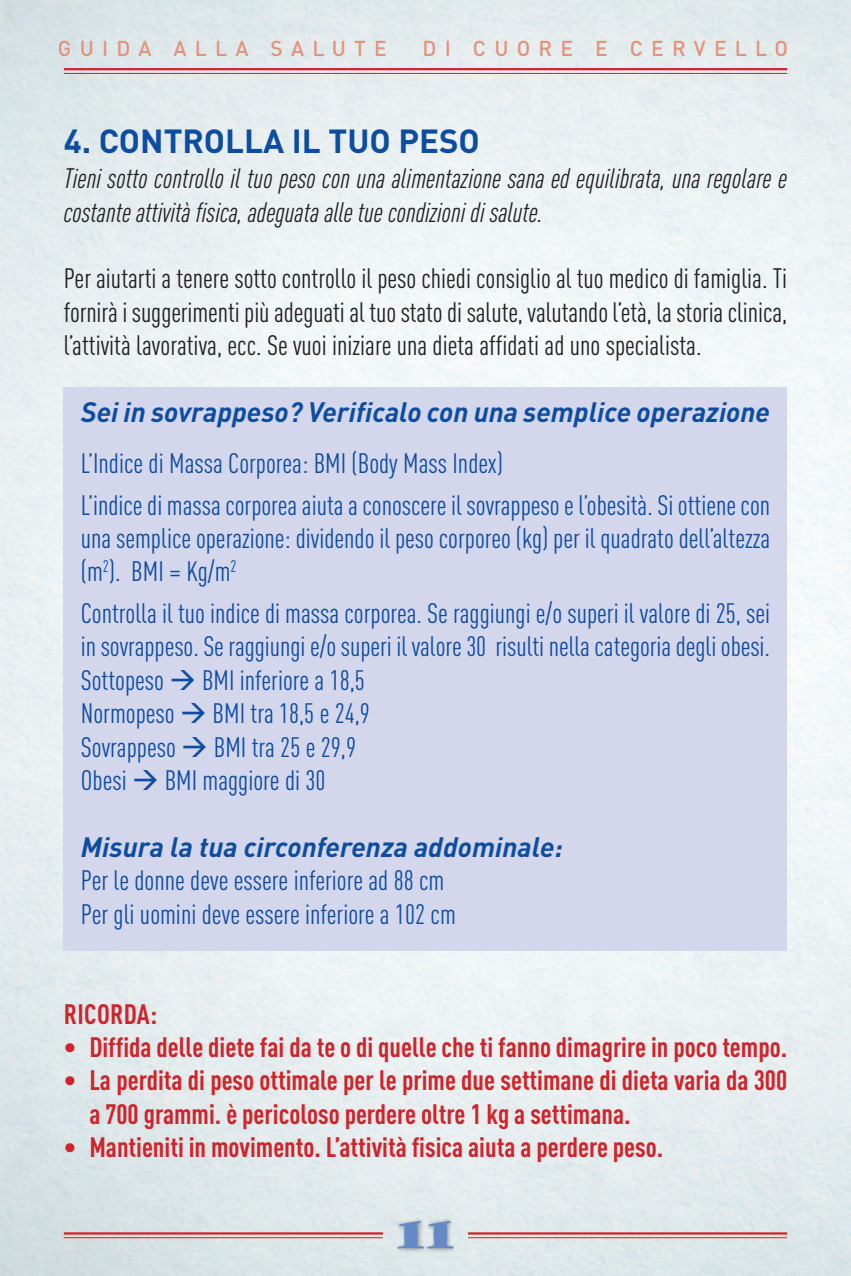
<style>
.page{position:relative;width:851px;height:1276px;background:#fff}
.page>*{position:absolute;margin:0;border:0;box-sizing:border-box;transform-origin:0 0}
.t1{font:36px "Goudy Stout";color:#6489c6}
.t2{font:700 33px "DIN Pro";color:#0d4da1}
.t3{font:condensed 27.6px/33.6px "DIN Pro";color:#0d4da1}
.t4{font:700 condensed 27.6px/33.3px "DIN Pro";color:#d1232a}
.t5{font:condensed 27.6px/33.3px "DIN Pro";color:#231f20;text-align:justify}
.t6{font:italic condensed 27.6px/33.3px "DIN Pro";letter-spacing:.005em;color:#231f20}
.t7{font:italic 700 27.6px "DIN Pro";color:#0d4da1}
.t8{font:500 21.3px "DIN Pro";letter-spacing:.39em;color:#e59279}
</style>
<div class="page">
<div style="left:64px;top:387px;width:723px;height:563px;background:#d4d6eb"></div>
<hr style="left:64px;top:68px;width:723px;height:2px;background:#d1232a">
<hr style="left:64px;top:73px;width:723px;height:1px;background:#d1232a">
<img style="left:34px;top:1202px;width:789px;height:74px">
<hr style="left:64px;top:1232px;width:319px;height:2px;background:#d1232a">
<hr style="left:64px;top:1237px;width:319px;height:1px;background:#d1232a">
<hr style="left:468px;top:1232px;width:319px;height:2px;background:#d1232a">
<hr style="left:468px;top:1237px;width:319px;height:1px;background:#d1232a">
<p class="t8" style="left:58px;top:41px;width:330px">GUIDA ALLA SALUTE</p>
<p class="t8" style="left:422px;top:41px;width:367px">DI CUORE E CERVELLO</p>
<p class="t2" style="left:64px;top:129px;width:417px">4. CONTROLLA IL TUO PESO</p>
<p class="t6" style="left:64px;top:165px;width:724px">Tieni sotto controllo il tuo peso con una alimentazione sana ed equilibrata, una regolare e costante attività fisica, adeguata alle tue condizioni di salute.</p>
<p class="t5" style="left:64px;top:265px;width:724px">Per aiutarti a tenere sotto controllo il peso chiedi consiglio al tuo medico di famiglia. Ti fornirà i suggerimenti più adeguati al tuo stato di salute, valutando l’età, la storia clinica, l’attività lavorativa, ecc. Se vuoi iniziare una dieta affidati ad uno specialista.</p>
<p class="t7" style="left:81px;top:402px;width:690px">Sei in sovrappeso? Verificalo con una semplice operazione</p>
<p class="t3" style="left:81px;top:445px;width:690px;line-height:41.7px">L’Indice di Massa Corporea: BMI (Body Mass Index)<br>L’indice di massa corporea aiuta a conoscere il sovrappeso e l’obesità. Si ottiene con</p>
<p class="t3" style="left:81px;top:524px;width:690px">una semplice operazione: dividendo il peso corporeo (kg) per il quadrato dell’altezza (m<sup>2</sup>). BMI = Kg/m<sup>2</sup></p>
<p class="t3" style="left:81px;top:599px;width:690px">Controlla il tuo indice di massa corporea. Se raggiungi e/o superi il valore di 25, sei in sovrappeso. Se raggiungi e/o superi il valore 30 risulti nella categoria degli obesi.<br>Sottopeso → BMI inferiore a 18,5<br>Normopeso → BMI tra 18,5 e 24,9<br>Sovrappeso → BMI tra 25 e 29,9<br>Obesi → BMI maggiore di 30</p>
<p class="t7" style="left:81px;top:837px;width:483px">Misura la tua circonferenza addominale:</p>
<p class="t3" style="left:81px;top:866px;width:376px">Per le donne deve essere inferiore ad 88 cm<br>Per gli uomini deve essere inferiore a 102 cm</p>
<p class="t4" style="left:64px;top:999px;width:95px">RICORDA:</p>
<p class="t4" style="left:64px;top:1033px;width:724px">• Diffida delle diete fai da te o di quelle che ti fanno dimagrire in poco tempo.</p>
<p class="t4" style="left:89px;top:1066px;width:699px;text-indent:-25px">• La perdita di peso ottimale per le prime due settimane di dieta varia da 300 a 700 grammi. è pericoloso perdere oltre 1 kg a settimana.</p>
<p class="t4" style="left:64px;top:1133px;width:601px">• Mantieniti in movimento. L’attività fisica aiuta a perdere peso.</p>
<h1 class="t1" style="left:396px;top:1210px;width:61px">11</h1>
</div>
